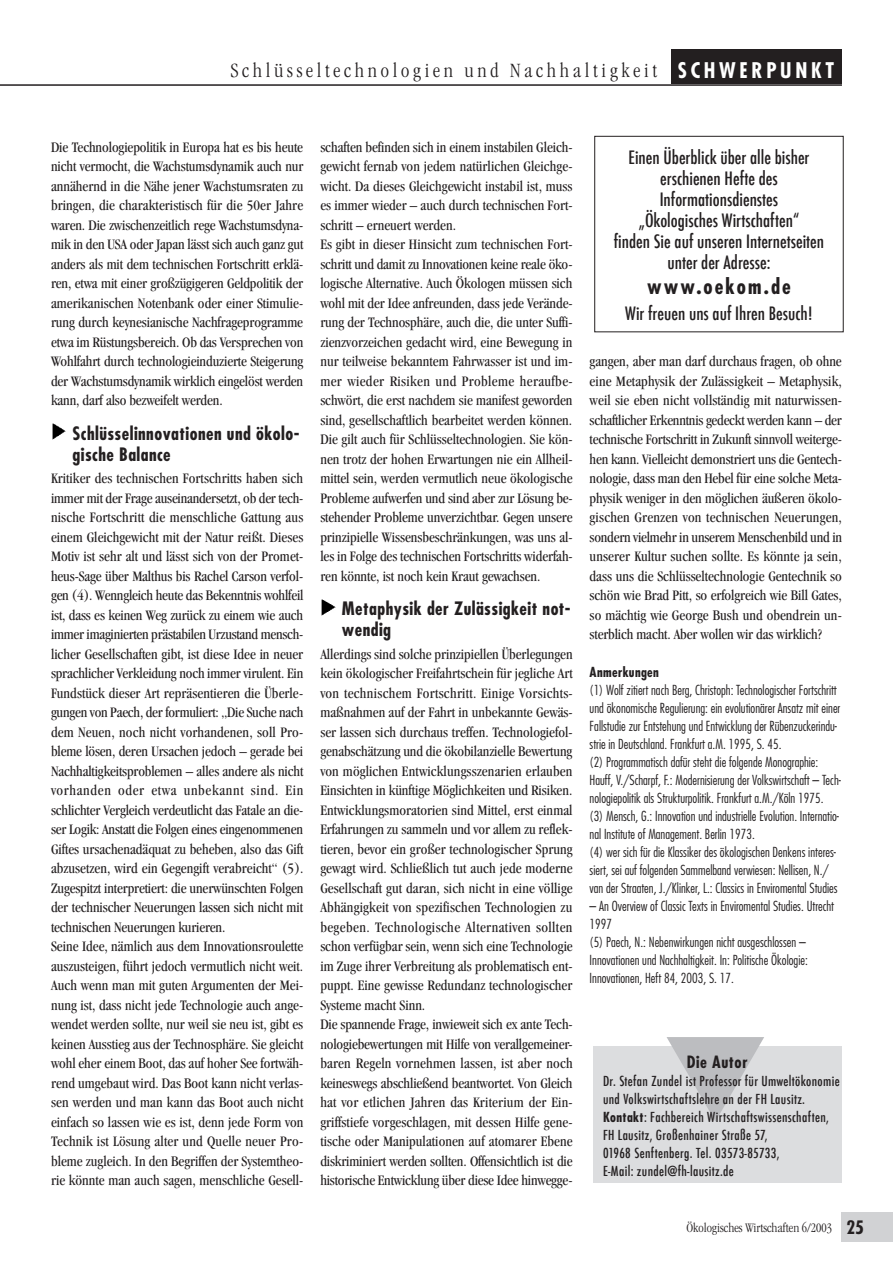
<style>
.page{position:relative;width:893px;height:1263px;background:#fff}
.page>*{position:absolute;margin:0;border:0;box-sizing:border-box;transform-origin:0 0}
.t1{font:300 condensed 21px "Garamond";letter-spacing:.175em;color:#231f20}
.t2{font:700 condensed 21px "Futura";color:#231f20}
.t3{font:700 condensed 21px "Futura";letter-spacing:.175em;color:#fff}
.t4{font:500 condensed 18px/21px "Futura";color:#231f20;text-align:center}
._6ZÜ{font:700 condensed 18px/21px "Futura";letter-spacing:.025em;color:#231f20}
._9Autorenüberschrift{font:700 condensed 16.5px "Futura";color:#231f20}
._4Fließtext{font:condensed 15px/19.5px "Garamond";letter-spacing:-.005em;color:#231f20;text-align:justify}
._8Anmerkung{font:300 condensed 13.5px/18px "Futura";color:#231f20}
._9zAutorenkasten{font:500 condensed 13.5px/18px "Futura";letter-spacing:.025em;color:#231f20}
.t5{font:300 condensed 13.5px "Garamond";color:#231f20}
._7Anmerkung-DZ{font:700 condensed 13.5px "Futura";color:#231f20}
.s1{font-weight:700}
</style>
<div class="page">
<div style="left:842px;top:1212px;width:51px;height:30px;background:#d1d2d4"></div>
<hr style="left:0;top:84px;width:842px;height:2px;background:#231f20">
<img style="left:53px;top:424px;width:13px;height:15px">
<img style="left:322px;top:599px;width:13px;height:16px">
<div style="left:593px;top:1046px;width:249px;height:136px;background:#dcdddf"></div>
<div style="left:671px;top:50px;width:170px;height:34px;background:#231f20"></div>
<div style="left:594px;top:136px;width:249px;height:196px;border:1px solid #231f20"></div>
<p class="t1" style="left:230px;top:59px;width:428px">Schlüsseltechnologien und Nachhaltigkeit</p>
<p class="t3" style="left:678px;top:57px;width:158px">Schwerpunkt</p>
<p class="_4Fließtext" style="left:51px;top:137px;width:254px">Die Technologiepolitik in Europa hat es bis heute nicht vermocht, die Wachstumsdynamik auch nur annähernd in die Nähe jener Wachstumsraten zu bringen, die charakteristisch für die 50er Jahre waren. Die zwischenzeitlich rege Wachstumsdyna&shy;mik in den USA oder Japan lässt sich auch ganz gut anders als mit dem technischen Fortschritt erklä&shy;ren, etwa mit einer großzügigeren Geldpolitik der amerikanischen Notenbank oder einer Stimulie&shy;rung durch keynesianische Nachfrageprogramme etwa im Rüstungsbereich. Ob das Versprechen von Wohlfahrt durch technologieinduzierte Steigerung der Wachstumsdynamik wirklich eingelöst werden kann, darf also bezweifelt werden.</p>
<p class="_6ZÜ" style="left:73px;top:422px;width:228px">Schlüsselinnovationen und ökolo&shy;gische Balance</p>
<p class="_4Fließtext" style="left:51px;top:468px;width:254px">Kritiker des technischen Fortschritts haben sich immer mit der Frage auseinandersetzt, ob der tech&shy;nische Fortschritt die menschliche Gattung aus einem Gleichgewicht mit der Natur reißt. Dieses Motiv ist sehr alt und lässt sich von der Promet&shy;heus-Sage über Malthus bis Rachel Carson verfol&shy;gen (4). Wenngleich heute das Bekenntnis wohlfeil ist, dass es keinen Weg zurück zu einem wie auch immer imaginierten prästabilen Urzustand mensch&shy;licher Gesellschaften gibt, ist diese Idee in neuer sprachlicher Verkleidung noch immer virulent. Ein Fundstück dieser Art repräsentieren die Überle&shy;gungen von Paech, der formuliert: „Die Suche nach dem Neuen, noch nicht vorhandenen, soll Pro&shy;bleme lösen, deren Ursachen jedoch – gerade bei Nachhaltigkeitsproblemen – alles andere als nicht vorhanden oder etwa unbekannt sind. Ein schlichter Vergleich verdeutlicht das Fatale an die&shy;ser Logik: Anstatt die Folgen eines eingenommenen Giftes ursachenadäquat zu beheben, also das Gift abzusetzen, wird ein Gegengift verabreicht“ (5).<br>Zugespitzt interpretiert: die unerwünschten Folgen der technischer Neuerungen lassen sich nicht mit technischen Neuerungen kurieren.</p>
<p class="_4Fließtext" style="left:51px;top:936px;width:254px">Seine Idee, nämlich aus dem Innovationsroulette auszusteigen, führt jedoch vermutlich nicht weit.<br>Auch wenn man mit guten Argumenten der Mei&shy;nung ist, dass nicht jede Technologie auch ange&shy;wendet werden sollte, nur weil sie neu ist, gibt es keinen Ausstieg aus der Technosphäre. Sie gleicht wohl eher einem Boot, das auf hoher See fortwäh&shy;rend umgebaut wird. Das Boot kann nicht verlas&shy;sen werden und man kann das Boot auch nicht einfach so lassen wie es ist, denn jede Form von Technik ist Lösung alter und Quelle neuer Pro&shy;bleme zugleich. In den Begriffen der Systemtheo&shy;rie könnte man auch sagen, menschliche Gesell-</p>
<p class="_4Fließtext" style="left:320px;top:137px;width:254px">schaften befinden sich in einem instabilen Gleich&shy;gewicht fernab von jedem natürlichen Gleichge&shy;wicht. Da dieses Gleichgewicht instabil ist, muss es immer wieder – auch durch technischen Fort&shy;schritt – erneuert werden.</p>
<p class="_4Fließtext" style="left:320px;top:234px;width:254px">Es gibt in dieser Hinsicht zum technischen Fort&shy;schritt und damit zu Innovationen keine reale öko&shy;logische Alternative. Auch Ökologen müssen sich wohl mit der Idee anfreunden, dass jede Verände&shy;rung der Technosphäre, auch die, die unter Suffi&shy;zienzvorzeichen gedacht wird, eine Bewegung in nur teilweise bekanntem Fahrwasser ist und im&shy;mer wieder Risiken und Probleme heraufbe&shy;schwört, die erst nachdem sie manifest geworden sind, gesellschaftlich bearbeitet werden können.<br>Die gilt auch für Schlüsseltechnologien. Sie kön&shy;nen trotz der hohen Erwartungen nie ein Allheil&shy;mittel sein, werden vermutlich neue ökologische Probleme aufwerfen und sind aber zur Lösung be&shy;stehender Probleme unverzichtbar. Gegen unsere prinzipielle Wissensbeschränkungen, was uns al&shy;les in Folge des technischen Fortschritts widerfah&shy;ren könnte, ist noch kein Kraut gewachsen.</p>
<p class="_6ZÜ" style="left:342px;top:598px;width:230px">Metaphysik der Zulässigkeit not&shy;wendig</p>
<p class="_4Fließtext" style="left:320px;top:644px;width:254px">Allerdings sind solche prinzipiellen Überlegungen kein ökologischer Freifahrtschein für jegliche Art von technischem Fortschritt. Einige Vorsichts&shy;maßnahmen auf der Fahrt in unbekannte Gewäs&shy;ser lassen sich durchaus treffen. Technologiefol&shy;genabschätzung und die ökobilanzielle Bewertung von möglichen Entwicklungsszenarien erlauben Einsichten in künftige Möglichkeiten und Risiken.<br>Entwicklungsmoratorien sind Mittel, erst einmal Erfahrungen zu sammeln und vor allem zu reflek&shy;tieren, bevor ein großer technologischer Sprung gewagt wird. Schließlich tut auch jede moderne Gesellschaft gut daran, sich nicht in eine völlige Abhängigkeit von spezifischen Technologien zu begeben. Technologische Alternativen sollten schon verfügbar sein, wenn sich eine Technologie im Zuge ihrer Verbreitung als problematisch ent&shy;puppt. Eine gewisse Redundanz technologischer Systeme macht Sinn.</p>
<p class="_4Fließtext" style="left:320px;top:1014px;width:254px">Die spannende Frage, inwieweit sich ex ante Tech&shy;nologiebewertungen mit Hilfe von verallgemeiner&shy;baren Regeln vornehmen lassen, ist aber noch keineswegs abschließend beantwortet. Von Gleich hat vor etlichen Jahren das Kriterium der Ein&shy;griffstiefe vorgeschlagen, mit dessen Hilfe gene&shy;tische oder Manipulationen auf atomarer Ebene diskriminiert werden sollten. Offensichtlich ist die historische Entwicklung über diese Idee hinwegge-</p>
<p class="t4" style="left:614px;top:146px;width:212px">Einen Überblick über alle bisher erschienen Hefte des<br>Informationsdienstes<br>„Ökologisches Wirtschaften“<br>finden Sie auf unseren Internetseiten unter der Adresse:</p>
<p class="t2" style="left:647px;top:273px;width:145px">www.oekom.de</p>
<p class="t4" style="left:625px;top:302px;width:189px">Wir freuen uns auf Ihren Besuch!</p>
<p class="_4Fließtext" style="left:590px;top:351px;width:254px">gangen, aber man darf durchaus fragen, ob ohne eine Metaphysik der Zulässigkeit – Metaphysik, weil sie eben nicht vollständig mit naturwissen&shy;schaftlicher Erkenntnis gedeckt werden kann – der technische Fortschritt in Zukunft sinnvoll weiterge&shy;hen kann. Vielleicht demonstriert uns die Gentech&shy;nologie, dass man den Hebel für eine solche Meta&shy;physik weniger in den möglichen äußeren ökolo&shy;gischen Grenzen von technischen Neuerungen, sondern vielmehr in unserem Menschenbild und in unserer Kultur suchen sollte. Es könnte ja sein, dass uns die Schlüsseltechnologie Gentechnik so schön wie Brad Pitt, so erfolgreich wie Bill Gates, so mächtig wie George Bush und obendrein un&shy;sterblich macht. Aber wollen wir das wirklich?</p>
<p class="_7Anmerkung-DZ" style="left:590px;top:663px;width:71px">Anmerkungen</p>
<p class="_8Anmerkung" style="left:590px;top:680px;width:252px">(1) Wolf zitiert nach Berg, Christoph: Technologischer Fortschritt und ökonomische Regulierung: ein evolutionärer Ansatz mit einer Fallstudie zur Entstehung und Entwicklung der Rübenzuckerindu&shy;strie in Deutschland. Frankfurt a.M. 1995, S. 45.</p>
<p class="_8Anmerkung" style="left:590px;top:752px;width:253px">(2) Programmatisch dafür steht die folgende Monographie:<br>Hauff, V./Scharpf, F.: Modernisierung der Volkswirtschaft – Tech&shy;nologiepolitik als Strukturpolitik. Frankfurt a.M./Köln 1975.</p>
<p class="_8Anmerkung" style="left:590px;top:806px;width:251px">(3) Mensch, G.: Innovation und industrielle Evolution. Internatio&shy;nal Institute of Management. Berlin 1973.</p>
<p class="_8Anmerkung" style="left:590px;top:842px;width:249px">(4) wer sich für die Klassiker des ökologischen Denkens interes&shy;siert, sei auf folgenden Sammelband verwiesen: Nellisen, N./ van der Straaten, J./Klinker, L.: Classics in Enviromental Studies</p>
<p class="_8Anmerkung" style="left:590px;top:896px;width:246px">– An Overview of Classic Texts in Enviromental Studies. Utrecht<br>1997</p>
<p class="_8Anmerkung" style="left:590px;top:932px;width:220px">(5) Paech, N.: Nebenwirkungen nicht ausgeschlossen –<br>Innovationen und Nachhaltigkeit. In: Politische Ökologie:<br>Innovationen, Heft 84, 2003, S. 17.</p>
<p class="_9Autorenüberschrift" style="left:687px;top:1051px;width:62px">Die Autor</p>
<p class="_9zAutorenkasten" style="left:603px;top:1090px;width:204px">und Volkswirtschaftslehre an der FH Lausitz.</p>
<p class="_9zAutorenkasten" style="left:603px;top:1108px;width:227px"><span class="s1">Kontakt</span>: Fachbereich Wirtschaftswissenschaften, FH Lausitz, Großenhainer Straße 57,<br>01968 Senftenberg. Tel. 03573-85733,<br>E-Mail: zundel@fh-lausitz.de</p>
<p class="_9zAutorenkasten" style="left:603px;top:1072px;width:238px">Dr. Stefan Zundel ist Professor für Umweltökonomie</p>
<p class="t5" style="left:686px;top:1221px;width:147px">Ökologisches Wirtschaften 6/2003</p>
<p class="_6ZÜ" style="left:846px;top:1217px;width:19px">25</p>
</div>
